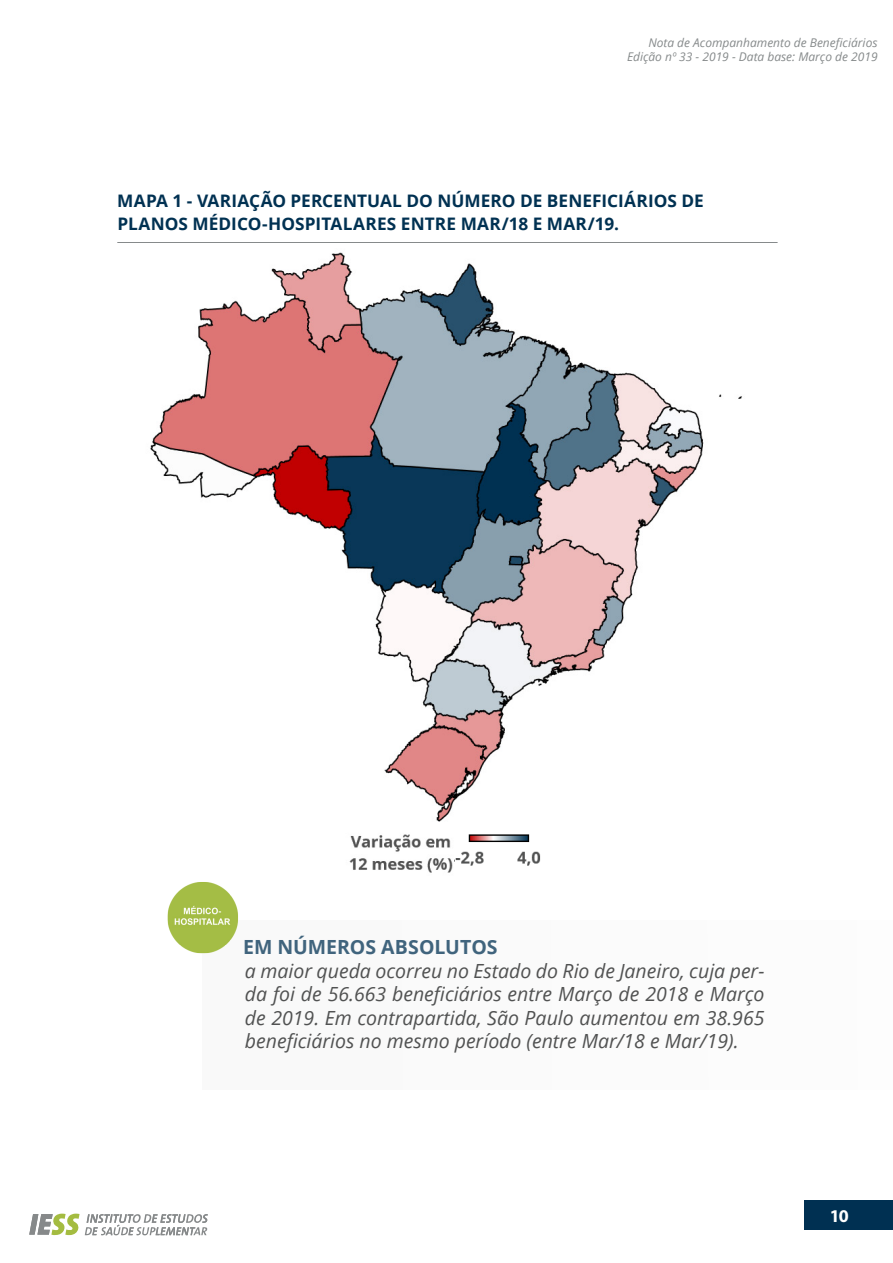
<style>
.page{position:relative;width:893px;height:1263px;background:#fff}
.page>*{position:absolute;margin:0;border:0;box-sizing:border-box;transform-origin:0 0}
.t1{font:italic 19.5px/23.4px "Open Sans";color:#515252;text-align:justify}
.t2{font:700 19.5px "Open Sans";color:#40647d}
.t3{font:700 18px "Myriad Pro";color:#fff}
.t4{font:700 17.25px/22.5px "Open Sans";color:#003152}
.t5{font:italic 12px/14.4px "Open Sans";color:#868a8b;text-align:right}
</style>
<div class="page">
<svg style="left:29px;top:1214px;width:179px;height:21px"></svg>
<img style="left:150px;top:252px;width:592px;height:621px">
<div style="left:824px;top:1200px;width:69px;height:30px;background:#003052"></div>
<div style="left:805px;top:1200px;width:69px;height:30px;background:#003052"></div>
<div style="left:702px;top:783px;width:157px;height:54px;background:#fff"></div>
<div style="left:203px;top:920px;width:690px;height:169px;background:#f9f9f9"></div>
<hr style="left:117px;top:242px;width:661px;height:1px;background:#868a8b">
<img style="left:167px;top:882px;width:71px;height:72px">
<div style="left:704px;top:784px;width:157px;height:54px;background:#fff"></div>
<img style="left:456px;top:827px;width:90px;height:46px">
<p class="t5" style="left:627px;top:35px;width:252px">Nota de Acompanhamento de Beneficiários<br>Edição nº 33 - 2019 - Data base: Março de 2019</p>
<p class="t4" style="left:117px;top:189px;width:586px">MAPA 1 - VARIAÇÃO PERCENTUAL DO NÚMERO DE BENEFICIÁRIOS DE<br>PLANOS MÉDICO-HOSPITALARES ENTRE MAR/18 E MAR/19.</p>
<p class="t2" style="left:243px;top:933px;width:254px">EM NÚMEROS ABSOLUTOS</p>
<p class="t1" style="left:245px;top:959px;width:521px">a maior queda ocorreu no Estado do Rio de Janeiro, cuja per&shy;da foi de 56.663 beneficiários entre Março de 2018 e Março de 2019. Em contrapartida, São Paulo aumentou em 38.965 beneficiários no mesmo período (entre Mar/18 e Mar/19).</p>
<p class="t3" style="left:830px;top:1204px;width:21px">10</p>
</div>
